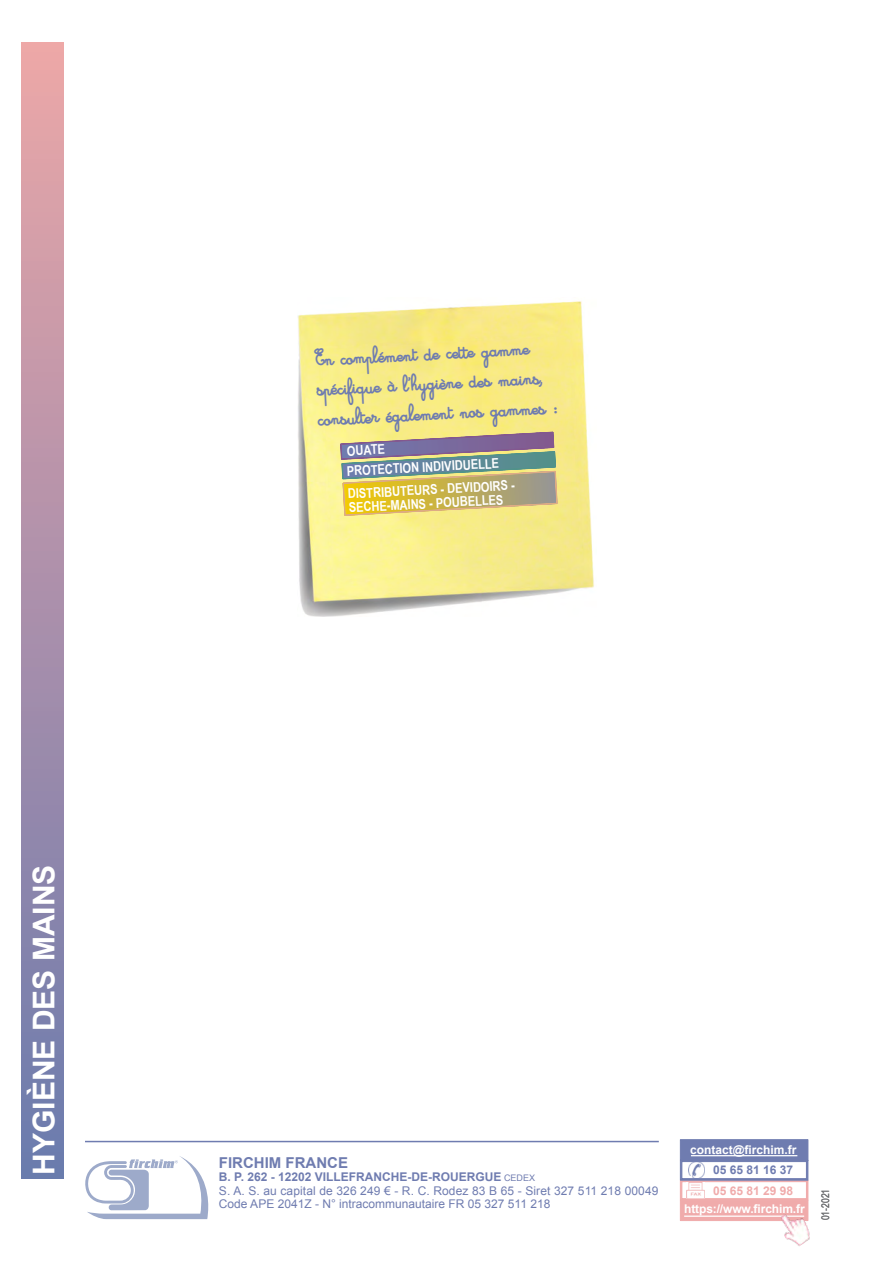
<style>
.page{position:relative;width:893px;height:1263px;background:#fff}
.page>*{position:absolute;margin:0;border:0;box-sizing:border-box;transform-origin:0 0}
.t1{font:700 30px "Arial";color:#fff}
.chapo_bleu{font:18px "Cursivestandardbold";color:#6f7cb0}
.t2{font:700 15px "Arial";color:#6f7cb0}
.chapo_bleu-2{font:700 13.5px "Arial Narrow";color:#fff}
.Paragraph_Style4{font:700 13.5px "Arial Narrow";color:#fff}
.t3{font:12px/13.2px "Arial";color:#6f7cb0}
.t4{font:700 12px "Arial";letter-spacing:-.005em;color:#fff}
.t5{font:700 12px "Arial";color:#6f7cb0}
.t6{font:700 12px "Arial";color:#f0abab}
.t7{font:10.5px "Arial Narrow";color:#6c6d70}
.s1{font-weight:700}
.s2{font-size:9px}
</style>
<div class="page">
<svg style="left:680px;top:1160px;width:128px;height:40px"></svg>
<div style="left:680px;top:1200px;width:128px;height:20px;background:#f0abab"></div>
<hr style="left:684px;top:1215px;width:120px;height:2px;background:#fff">
<div style="left:680px;top:1140px;width:128px;height:20px;background:#6f7cb0"></div>
<hr style="left:691px;top:1155px;width:106px;height:1px;background:#fff">
<hr style="left:85px;top:1141px;width:574px;height:1px;background:#6f7cb0">
<img style="left:774px;top:1207px;width:36px;height:39px">
<div style="left:21px;top:43px;width:43px;height:1135px;background:linear-gradient(to bottom,#eca6a8,#697aae)"></div>
<svg style="left:85px;top:1156px;width:123px;height:63px"></svg>
<img style="left:298px;top:301px;width:296px;height:315px">
<img style="left:318px;top:333px;width:266px;height:250px">
<svg style="left:341px;top:432px;width:216px;height:83px;background:#aca578"></svg>
<h1 class="t1" style="left:24px;top:1175px;width:312px;rotate:-90deg">HYGIÈNE DES MAINS</h1>
<p class="chapo_bleu" style="left:315px;top:349px;width:216px;rotate:-3deg">En complément de cette gamme</p>
<p class="chapo_bleu" style="left:316px;top:378px;width:228px;rotate:-3deg">spécifique à l’hygiène des mains,</p>
<p class="chapo_bleu" style="left:318px;top:408px;width:242px;rotate:-3deg">consulter également nos gammes :</p>
<p class="Paragraph_Style4" style="left:346px;top:441px;width:39px;rotate:-3deg">OUATE</p>
<p class="chapo_bleu-2" style="left:346px;top:461px;width:154px;rotate:-3deg">PROTECTION INDIVIDUELLE</p>
<p class="chapo_bleu-2" style="left:347px;top:483px;width:169px;rotate:-3deg">DISTRIBUTEURS - DEVIDOIRS -</p>
<p class="chapo_bleu-2" style="left:348px;top:497px;width:156px;rotate:-3deg">SECHE-MAINS - POUBELLES</p>
<p class="t2" style="left:219px;top:1153px;width:131px">FIRCHIM FRANCE</p>
<p class="t3" style="left:219px;top:1171px;width:441px"><span class="s1">B. P. 262 - 12202 VILLEFRANCHE-DE-ROUERGUE</span> <span class="s2">CEDEX<br></span>S. A. S. au capital de 326 249 € - R. C. Rodez 83 B 65 - Siret 327 511 218 00049<br>Code APE 2041Z - N° intracommunautaire FR 05 327 511 218</p>
<p class="t4" style="left:690px;top:1142px;width:108px">contact@firchim.fr</p>
<p class="t5" style="left:713px;top:1162px;width:82px">05 65 81 16 37</p>
<p class="t6" style="left:713px;top:1183px;width:82px">05 65 81 29 98</p>
<p class="t4" style="left:684px;top:1201px;width:122px">https://www.firchim.fr</p>
<p class="t7" style="left:818px;top:1220px;width:33px;rotate:-90deg">01-2021</p>
</div>
